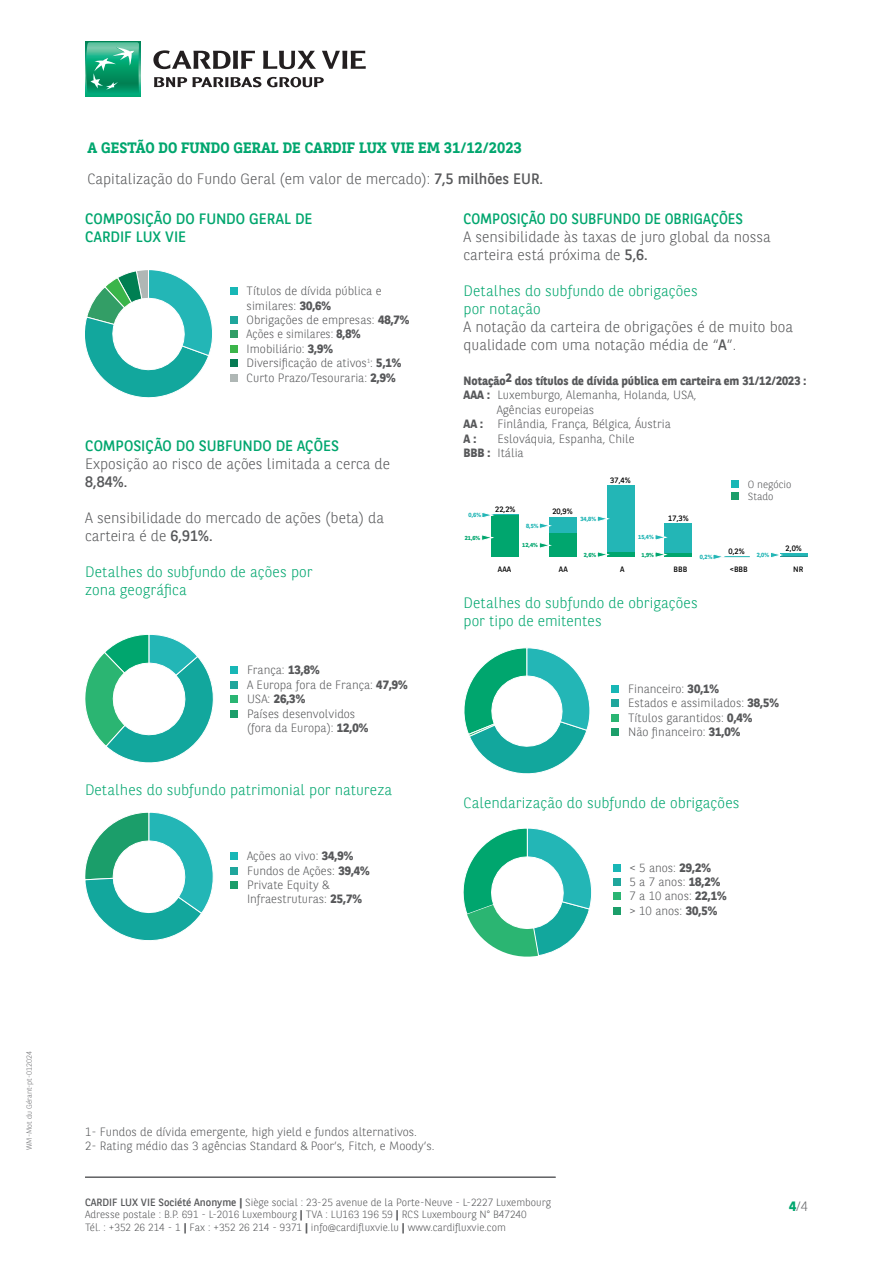
<style>
.page{position:relative;width:893px;height:1263px;background:#fff}
.page>*{position:absolute;margin:0;border:0;box-sizing:border-box;transform-origin:0 0}
.t1{font:300 15px/18px "BNPP Sans";color:#57585a}
.t2{font:300 15px/18px "BNPP Sans";letter-spacing:.005em;color:#00a66e}
.t3{font:15px/18px "BNPP Sans";color:#00a66e}
.t4{font:700 15px "BNPP Slab Serif";color:#00a66e}
.t5{font:15px "BNPP Sans";color:#00a66e;scale:.95 1}
.t6{font:15px "BNPP Sans";color:#57585a}
.t7{font:300 13.5px "BNPP Sans";color:#6c6d70}
.t8{font:300 12px/14.4px "BNPP Sans";color:#57585a}
.t9{font:700 12px "BNPP Sans";color:#57585a;scale:.96 1}
.t10{font:700 12px "BNPP Sans";color:#57585a}
.t11{font:300 10.5px/12.6px "BNPP Sans";color:#57585a}
.t12{font:7.95px "BNPP Rounded";color:#000001}
.t13{font:300 7.5px "BNPP Sans";color:#6c6d70}
.t14{font:700 6px "BNPP Rounded";color:#23b6b6}
.t15{font:700 5.7px "BNPP Rounded";color:#00a66e}
.s1{font-weight:400}
.s2{font-weight:700}
.s3{font-weight:700;color:#00a66e}
</style>
<div class="page">
<svg style="left:85px;top:41px;width:55px;height:55px"></svg>
<svg style="left:86px;top:42px;width:53px;height:53px"></svg>
<svg style="left:153px;top:50px;width:102px;height:19px"></svg>
<svg style="left:263px;top:51px;width:53px;height:18px"></svg>
<svg style="left:322px;top:51px;width:44px;height:18px"></svg>
<svg style="left:154px;top:77px;width:107px;height:10px"></svg>
<svg style="left:267px;top:77px;width:57px;height:10px"></svg>
<hr style="left:85px;top:1177px;width:471px;height:1px;background:#57585a">
<hr style="left:491px;top:514px;width:28px;height:2px;background:#23b6b6">
<div style="left:549px;top:517px;width:27px;height:16px;background:#23b6b6"></div>
<div style="left:607px;top:485px;width:27px;height:67px;background:#23b6b6"></div>
<div style="left:665px;top:524px;width:27px;height:29px;background:#23b6b6"></div>
<svg style="left:785px;top:553px;width:22px;height:4px"></svg>
<div style="left:491px;top:516px;width:28px;height:41px;background:#00a66e"></div>
<div style="left:549px;top:533px;width:27px;height:24px;background:#00a66e"></div>
<div style="left:607px;top:552px;width:27px;height:5px;background:#00a66e"></div>
<hr style="left:665px;top:553px;width:27px;height:4px;background:#00a66e">
<svg style="left:481px;top:535px;width:13px;height:6px"></svg>
<svg style="left:481px;top:512px;width:15px;height:6px"></svg>
<svg style="left:539px;top:542px;width:13px;height:6px"></svg>
<svg style="left:539px;top:523px;width:13px;height:6px"></svg>
<svg style="left:597px;top:552px;width:13px;height:6px"></svg>
<svg style="left:597px;top:516px;width:13px;height:6px"></svg>
<svg style="left:655px;top:550px;width:13px;height:7px"></svg>
<svg style="left:655px;top:533px;width:13px;height:8px"></svg>
<svg style="left:713px;top:554px;width:37px;height:6px"></svg>
<svg style="left:771px;top:552px;width:14px;height:6px"></svg>
<svg style="left:85px;top:270px;width:128px;height:128px"></svg>
<svg style="left:85px;top:635px;width:128px;height:127px"></svg>
<div style="left:230px;top:287px;width:8px;height:8px;background:#18b7b6"></div>
<div style="left:230px;top:316px;width:8px;height:8px;background:#1fa69c"></div>
<div style="left:230px;top:330px;width:8px;height:8px;background:#309e66"></div>
<div style="left:230px;top:345px;width:8px;height:8px;background:#3bb54a"></div>
<div style="left:230px;top:359px;width:8px;height:8px;background:#067b53"></div>
<div style="left:230px;top:374px;width:8px;height:8px;background:#afb7b5"></div>
<div style="left:731px;top:480px;width:8px;height:8px;background:#18b7b6"></div>
<div style="left:731px;top:492px;width:8px;height:8px;background:#1b9e6a"></div>
<div style="left:230px;top:666px;width:8px;height:8px;background:#18b7b6"></div>
<div style="left:230px;top:681px;width:8px;height:8px;background:#1fa69c"></div>
<div style="left:230px;top:695px;width:8px;height:8px;background:#2ab573"></div>
<div style="left:230px;top:710px;width:8px;height:7px;background:#1b9e6a"></div>
<svg style="left:464px;top:647px;width:126px;height:127px"></svg>
<div style="left:611px;top:685px;width:8px;height:8px;background:#18b7b6"></div>
<div style="left:611px;top:699px;width:8px;height:8px;background:#1fa69c"></div>
<div style="left:611px;top:714px;width:8px;height:8px;background:#2ab573"></div>
<div style="left:611px;top:728px;width:8px;height:8px;background:#1b9e6a"></div>
<div style="left:612px;top:864px;width:8px;height:8px;background:#18b7b6"></div>
<div style="left:612px;top:878px;width:8px;height:8px;background:#1fa69c"></div>
<div style="left:612px;top:892px;width:8px;height:8px;background:#2ab573"></div>
<div style="left:612px;top:907px;width:8px;height:8px;background:#1b9e6a"></div>
<svg style="left:85px;top:812px;width:128px;height:128px"></svg>
<div style="left:230px;top:852px;width:8px;height:8px;background:#18b7b6"></div>
<div style="left:230px;top:867px;width:8px;height:7px;background:#1fa69c"></div>
<div style="left:230px;top:881px;width:8px;height:8px;background:#1b9e6a"></div>
<svg style="left:463px;top:829px;width:128px;height:128px"></svg>
<p class="t4" style="left:87px;top:138px;width:436px">A GESTÃO DO FUNDO GERAL DE CARDIF LUX VIE EM 31/12/2023</p>
<p class="t1" style="left:87px;top:169px;width:457px">Capitalização do Fundo Geral (em valor de mercado): <span class="s1">7,5 milhões EUR.</span></p>
<p class="t3" style="left:85px;top:209px;width:229px">COMPOSIÇÃO DO FUNDO GERAL DE<br>CARDIF LUX VIE</p>
<p class="t5" style="left:463px;top:208px;width:296px">COMPOSIÇÃO DO SUBFUNDO DE OBRIGAÇÕES</p>
<p class="t1" style="left:463px;top:227px;width:309px">A sensibilidade às taxas de juro global da nossa carteira está próxima de <span class="s1">5,6.</span></p>
<p class="t2" style="left:463px;top:281px;width:236px">Detalhes do subfundo de obrigações por notação</p>
<p class="t1" style="left:463px;top:317px;width:331px">A notação da carteira de obrigações é de muito boa qualidade com uma notação média de “<span class="s1">A</span>”.</p>
<p class="t8" style="left:247px;top:283px;width:164px">Títulos de dívida pública e similares: <span class="s2">30,6%<br></span>Obrigações de empresas: <span class="s2">48,7%<br></span>Ações e similares: <span class="s2">8,8%<br></span>Imobiliário: <span class="s2">3,9%<br></span>Diversificação de ativos<sup>1</sup>: <span class="s2">5,1%<br></span>Curto Prazo/Tesouraria: <span class="s2">2,9%</span></p>
<p class="t9" style="left:463px;top:373px;width:358px">Notação2 dos títulos de dívida pública em carteira em 31/12/2023 :</p>
<p class="t8" style="left:463px;top:387px;width:234px"><span class="s2">AAA :</span> Luxemburgo, Alemanha, Holanda, USA,</p>
<p class="t8" style="left:497px;top:402px;width:99px">Agências europeias</p>
<p class="t8" style="left:463px;top:416px;width:209px"><span class="s2">AA :</span> Finlândia, França, Bélgica, Áustria</p>
<p class="t10" style="left:463px;top:430px;width:14px">A :</p>
<p class="t8" style="left:463px;top:431px;width:173px;text-indent:34px">Eslováquia, Espanha, Chile<br><span class="s2">BBB :</span> Itália</p>
<p class="t3" style="left:85px;top:437px;width:255px">COMPOSIÇÃO DO SUBFUNDO DE AÇÕES</p>
<p class="t1" style="left:85px;top:454px;width:306px">Exposição ao risco de ações limitada a cerca de</p>
<p class="t6" style="left:85px;top:472px;width:44px">8,84%.</p>
<p class="t1" style="left:85px;top:508px;width:300px">A sensibilidade do mercado de ações (beta) da carteira é de <span class="s1">6,91%.</span></p>
<p class="t2" style="left:85px;top:562px;width:229px">Detalhes do subfundo de ações por zona geográfica</p>
<p class="t12" style="left:610px;top:474px;width:22px">37,4%</p>
<p class="t11" style="left:748px;top:477px;width:45px">O negócio<br>Stado</p>
<p class="t12" style="left:495px;top:504px;width:22px">22,2%</p>
<p class="t12" style="left:552px;top:505px;width:22px">20,9%</p>
<p class="t14" style="left:469px;top:511px;width:14px">0,6%</p>
<p class="t12" style="left:668px;top:512px;width:22px">17,3%</p>
<p class="t14" style="left:580px;top:515px;width:17px">34,8%</p>
<p class="t14" style="left:526px;top:521px;width:14px">8,5%</p>
<p class="t14" style="left:638px;top:533px;width:17px">15,4%</p>
<p class="t15" style="left:465px;top:534px;width:17px">21,6%</p>
<p class="t15" style="left:522px;top:541px;width:17px">12,4%</p>
<p class="t12" style="left:728px;top:546px;width:18px">0,2%</p>
<p class="t12" style="left:786px;top:542px;width:18px">2,0%</p>
<p class="t15" style="left:584px;top:551px;width:14px">2,6%</p>
<p class="t15" style="left:642px;top:551px;width:14px">1,9%</p>
<p class="t14" style="left:700px;top:553px;width:14px">0,2%</p>
<p class="t14" style="left:757px;top:551px;width:14px">2,0%</p>
<p class="t12" style="left:498px;top:564px;width:15px">AAA</p>
<p class="t12" style="left:559px;top:564px;width:10px">AA</p>
<p class="t12" style="left:620px;top:564px;width:6px">A</p>
<p class="t12" style="left:674px;top:564px;width:15px">BBB</p>
<p class="t12" style="left:730px;top:564px;width:19px">&lt;BBB</p>
<p class="t12" style="left:793px;top:564px;width:12px">NR</p>
<p class="t2" style="left:463px;top:593px;width:236px">Detalhes do subfundo de obrigações por tipo de emitentes</p>
<p class="t8" style="left:247px;top:662px;width:162px">França: <span class="s2">13,8%<br></span>A Europa fora de França: <span class="s2">47,9%<br></span>USA: <span class="s2">26,3%<br></span>Países desenvolvidos<br>(fora da Europa): <span class="s2">12,0%</span></p>
<p class="t2" style="left:85px;top:780px;width:309px">Detalhes do subfundo patrimonial por natureza</p>
<p class="t8" style="left:247px;top:848px;width:124px">Ações ao vivo: <span class="s2">34,9%<br></span>Fundos de Ações: <span class="s2">39,4%<br></span>Private Equity &amp;<br>Infraestruturas: <span class="s2">25,7%</span></p>
<p class="t8" style="left:628px;top:681px;width:152px">Financeiro: <span class="s2">30,1%<br></span>Estados e assimilados: <span class="s2">38,5%<br></span>Títulos garantidos: <span class="s2">0,4%<br></span>Não financeiro: <span class="s2">31,0%</span></p>
<p class="t2" style="left:463px;top:793px;width:278px">Calendarização do subfundo de obrigações</p>
<p class="t8" style="left:630px;top:860px;width:99px">&lt; 5 anos: <span class="s2">29,2%<br></span>5 a 7 anos: <span class="s2">18,2%<br></span>7 a 10 anos: <span class="s2">22,1% </span>&gt; 10 anos: <span class="s2">30,5%</span></p>
<p class="t13" style="left:24px;top:1150px;width:100px;rotate:-90deg">WM-Mot du Gérant-pt-012024</p>
<p class="t8" style="left:85px;top:1124px;width:351px">1- Fundos de dívida emergente, high yield e fundos alternativos.<br>2- Rating médio das 3 agências Standard &amp; Poor’s, Fitch, e Moody’s.</p>
<p class="t11" style="left:85px;top:1195px;width:467px"><span class="s1">CARDIF LUX VIE Société Anonyme</span> <span class="s2">|</span> Siège social : 23-25 avenue de la Porte-Neuve - L-2227 Luxembourg<br>Adresse postale : B.P. 691 - L-2016 Luxembourg <span class="s2">|</span> TVA : LU163 196 59 <span class="s2">|</span> RCS Luxembourg N° B47240<br>Tél. : +352 26 214 - 1 <span class="s2">|</span> Fax : +352 26 214 - 9371 <span class="s2">|</span> info@cardifluxvie.lu <span class="s2">|</span> www.cardifluxvie.com</p>
<p class="t7" style="left:789px;top:1197px;width:20px"><span class="s3">4</span>/4</p>
</div>
